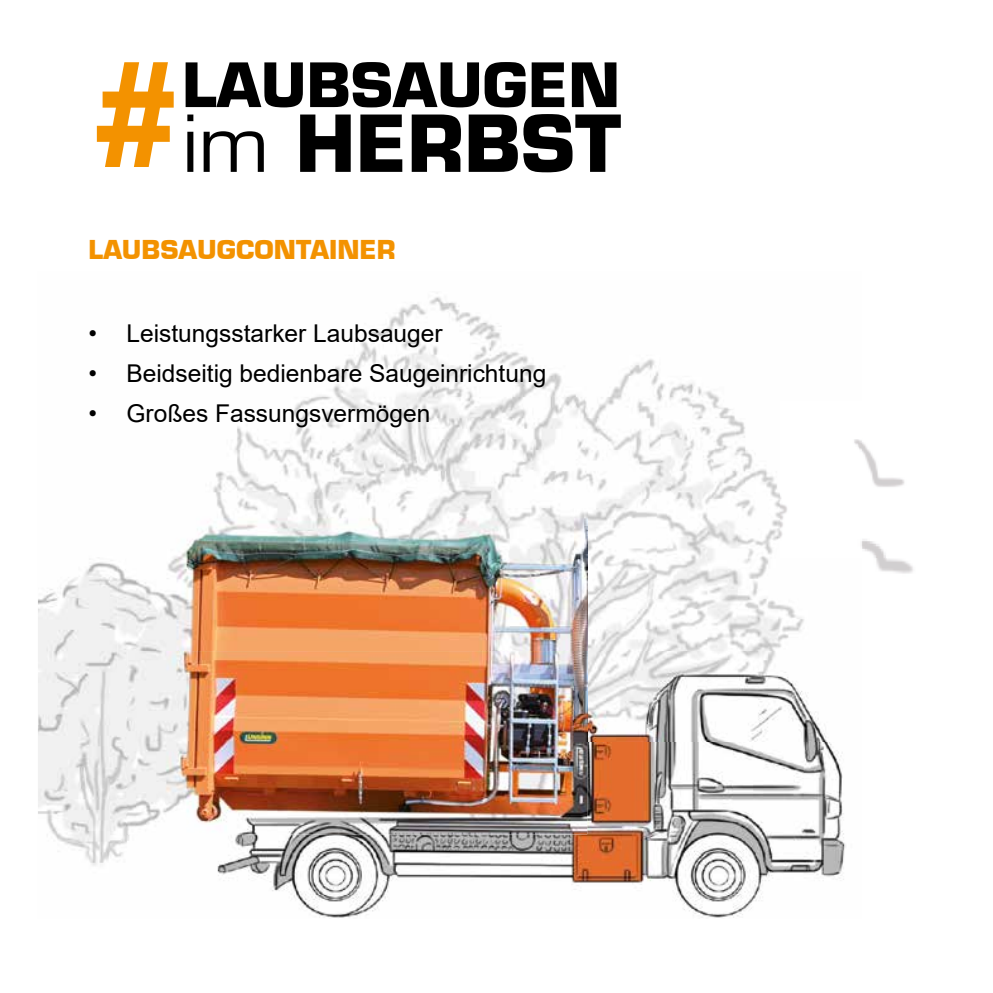
<style>
.page{position:relative;width:993px;height:993px;background:#fff}
.page>*{position:absolute;margin:0;border:0;box-sizing:border-box;transform-origin:0 0}
.t1{font:700 76.48px "Eurostile LT";color:#000}
.t2{font:700 59.5px "Eurostile LT";color:#000}
.t3{font:700 25.38px "Eurostile LT";color:#f39200}
.t4{font:24.5px "Arial";color:#000}
.s1{font-weight:400}
</style>
<div class="page">
<img style="left:861px;top:440px;width:44px;height:47px">
<img style="left:861px;top:539px;width:52px;height:35px">
<img style="left:38px;top:297px;width:823px;height:569px">
<img style="left:587px;top:499px;width:274px;height:151px">
<img style="left:117px;top:499px;width:470px;height:167px">
<img style="left:117px;top:666px;width:10px;height:168px">
<img style="left:587px;top:650px;width:274px;height:91px">
<img style="left:127px;top:741px;width:734px;height:177px">
<img style="left:127px;top:650px;width:460px;height:184px">
<svg style="left:97px;top:62px;width:77px;height:105px"></svg>
<h2 class="t2" style="left:182px;top:48px;width:439px">LAUBSAUGEN</h2>
<h1 class="t1" style="left:182px;top:96px;width:440px"><span class="s1">im</span> HERBST</h1>
<p class="t3" style="left:88px;top:234px;width:308px">LAUBSAUGCONTAINER</p>
<p class="t4" style="left:88px;top:316px;width:356px">• Leistungsstarker Laubsauger</p>
<p class="t4" style="left:88px;top:356px;width:459px">• Beidseitig bedienbare Saugeinrichtung</p>
<p class="t4" style="left:88px;top:396px;width:343px">• Großes Fassungsvermögen</p>
</div>
